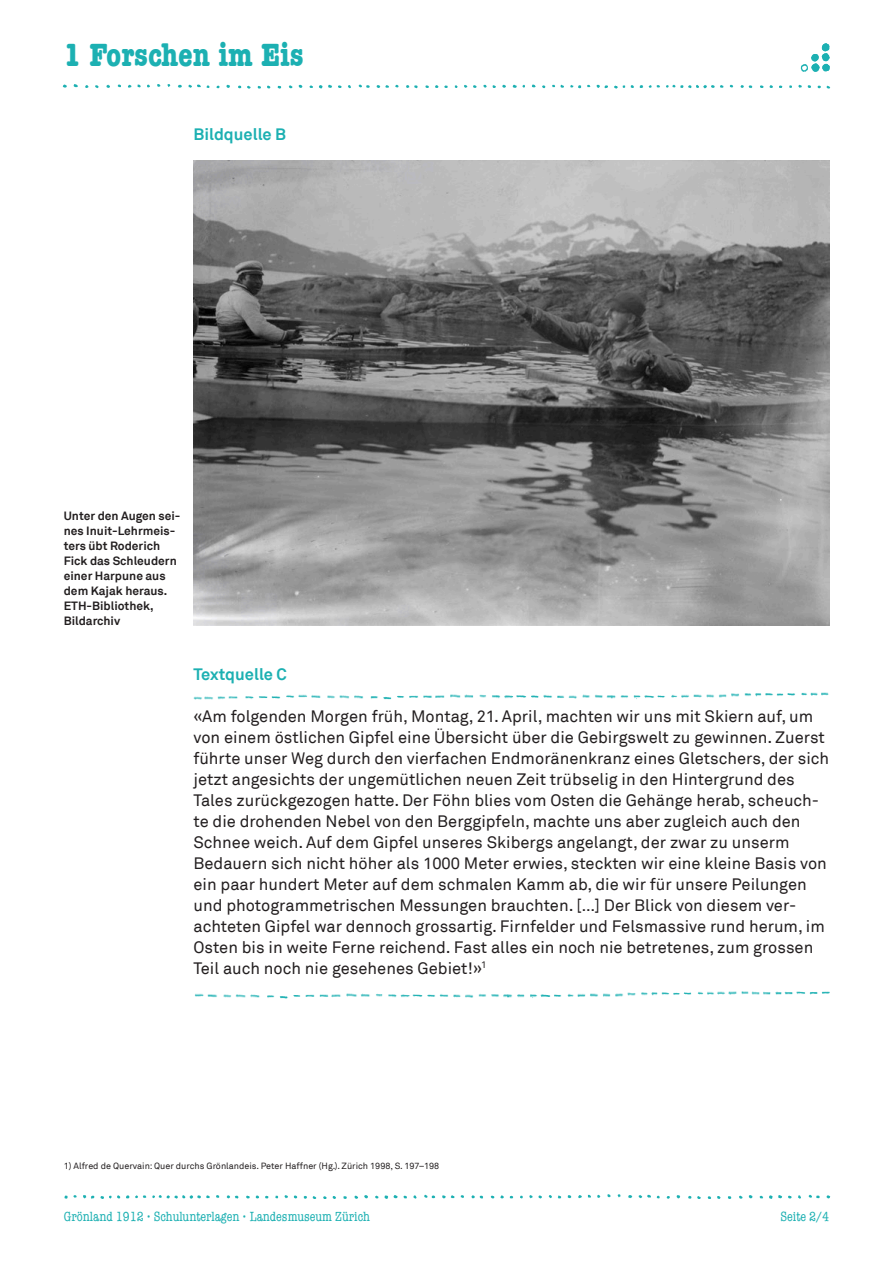
<style>
.page{position:relative;width:893px;height:1263px;background:#fff}
.page>*{position:absolute;margin:0;border:0;box-sizing:border-box;transform-origin:0 0}
.UfS_Seitentitel{font:700 condensed 33px "American Typewriter";color:#1cb0b2}
.UfS_Lauftext_11_14{font:16.5px/21px "Akkurat";color:#231f20}
.UfS_Untertitel_11_14{font:700 16.5px "Akkurat";color:#1cb0b2}
.UfS_Fusszeile_rechts{font:condensed 13.5px "American Typewriter";color:#1cb0b2}
.UfS_Legende_Timeline{font:700 12px/15px "Akkurat";color:#231f20}
.UfS_Lauftext_9_12{font:9px "Akkurat";color:#231f20}
</style>
<div class="page">
<img style="left:62px;top:84px;width:769px;height:5px">
<img style="left:64px;top:1194px;width:767px;height:5px">
<img style="left:800px;top:64px;width:8px;height:8px">
<img style="left:811px;top:43px;width:19px;height:29px">
<img style="left:193px;top:161px;width:636px;height:464px">
<img style="left:194px;top:991px;width:635px;height:8px">
<img style="left:193px;top:692px;width:636px;height:8px">
<p class="UfS_Seitentitel" style="left:64px;top:35px;width:241px">1 Forschen im Eis</p>
<p class="UfS_Untertitel_11_14" style="left:193px;top:123px;width:94px">Bildquelle B</p>
<p class="UfS_Legende_Timeline" style="left:64px;top:509px;width:118px">Unter den Augen sei&shy;nes Inuit-Lehrmeis&shy;ters übt Roderich<br>Fick das Schleudern einer Harpune aus dem Kajak heraus.</p>
<p class="UfS_Legende_Timeline" style="left:64px;top:599px;width:91px">ETH-Bibliothek,<br>Bildarchiv</p>
<p class="UfS_Untertitel_11_14" style="left:193px;top:664px;width:95px">Textquelle C</p>
<p class="UfS_Lauftext_11_14" style="left:193px;top:706px;width:637px">«Am folgenden Morgen früh, Montag, 21. April, machten wir uns mit Skiern auf, um von einem östlichen Gipfel eine Übersicht über die Gebirgswelt zu gewinnen. Zuerst führte unser Weg durch den vierfachen Endmoränenkranz eines Gletschers, der sich jetzt angesichts der ungemütlichen neuen Zeit trübselig in den Hintergrund des Tales zurückgezogen hatte. Der Föhn blies vom Osten die Gehänge herab, scheuch&shy;te die drohenden Nebel von den Berggipfeln, machte uns aber zugleich auch den Schnee weich. Auf dem Gipfel unseres Skibergs angelangt, der zwar zu unserm Bedauern sich nicht höher als 1000 Meter erwies, steckten wir eine kleine Basis von ein paar hundert Meter auf dem schmalen Kamm ab, die wir für unsere Peilungen und photogrammetrischen Messungen brauchten. […] Der Blick von diesem ver&shy;achteten Gipfel war dennoch grossartig. Firnfelder und Felsmassive rund herum, im Osten bis in weite Ferne reichend. Fast alles ein noch nie betretenes, zum grossen Teil auch noch nie gesehenes Gebiet!»<sup>1</sup></p>
<p class="UfS_Lauftext_9_12" style="left:64px;top:1161px;width:377px">1) Alfred de Quervain: Quer durchs Grönlandeis. Peter Haffner (Hg.). Zürich 1998, S. 197–198</p>
<p class="UfS_Fusszeile_rechts" style="left:64px;top:1209px;width:308px">Grönland 1912 • Schulunterlagen • Landesmuseum Zürich</p>
<p class="UfS_Fusszeile_rechts" style="left:780px;top:1209px;width:50px">Seite 2/4</p>
</div>
